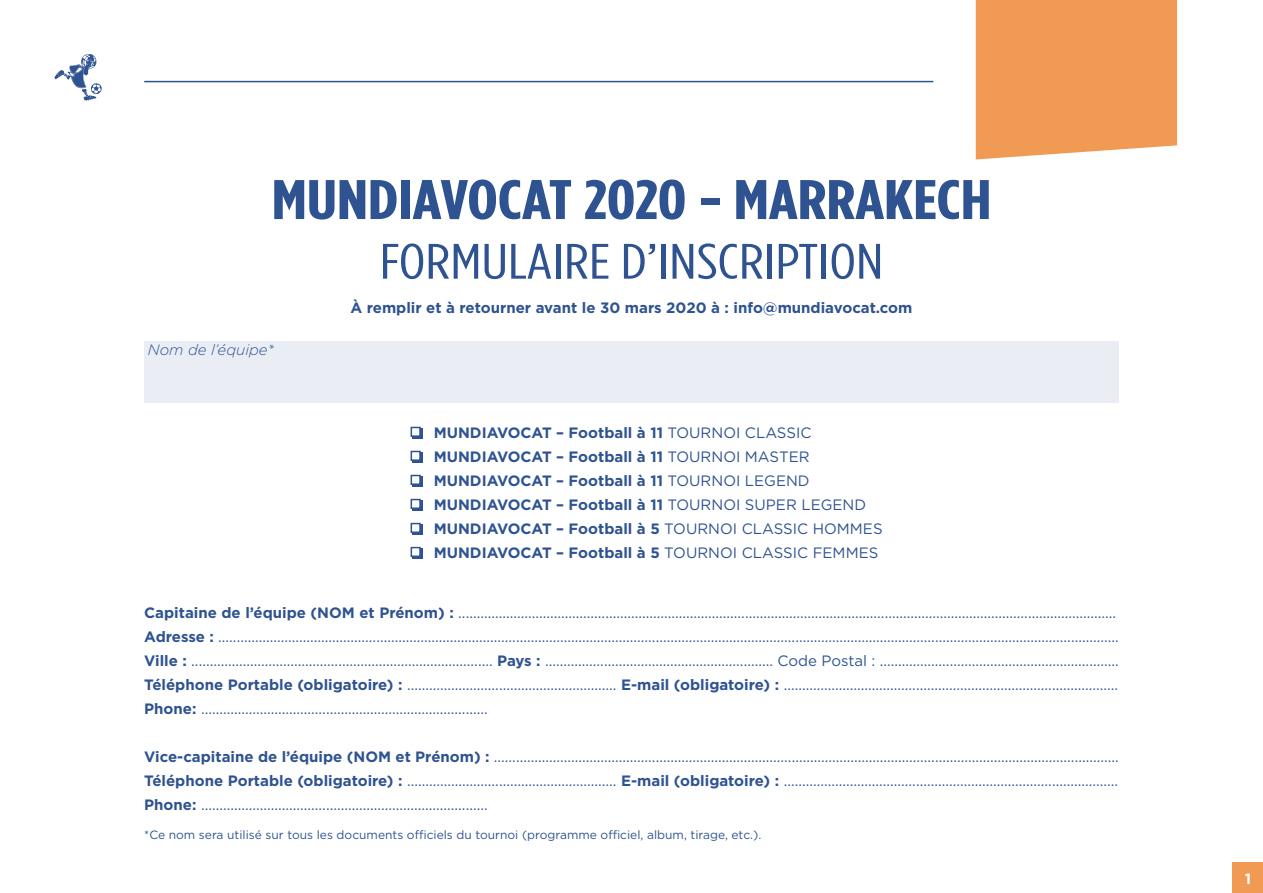
<style>
.page{position:relative;width:1263px;height:893px;background:#fff}
.page>*{position:absolute;margin:0;border:0;box-sizing:border-box;transform-origin:0 0}
.t1{font:700 55.65px "Gotham Condensed";color:#2f5390;scale:1.3 1}
.t2{font:49.65px "Gotham Condensed";color:#2f5390;scale:1.3 1}
.t3{font:15px/24px "Gotham";color:#2f5390}
.t4{font:700 15px/24px "Gotham";color:#2f5390}
.t5{font:italic 300 15px "Gotham";color:#2f5390}
.t6{font:700 15px "Gotham";color:#fff}
.t7{font:12px "Gotham";color:#2f5390}
.s1{font-weight:400}
.s2{font-weight:700}
</style>
<div class="page">
<div style="left:976px;top:0;width:201px;height:159px;background:#f09a53"></div>
<svg style="left:54px;top:54px;width:48px;height:47px"></svg>
<div style="left:144px;top:341px;width:975px;height:62px;background:#eaeef4"></div>
<div style="left:412px;top:428px;width:10px;height:11px;background:#2f5390"></div>
<div style="left:411px;top:427px;width:10px;height:10px;background:#fff;border:2px solid #2f5390"></div>
<div style="left:412px;top:476px;width:10px;height:11px;background:#2f5390"></div>
<div style="left:411px;top:475px;width:10px;height:10px;background:#fff;border:2px solid #2f5390"></div>
<div style="left:412px;top:500px;width:10px;height:11px;background:#2f5390"></div>
<div style="left:411px;top:499px;width:10px;height:10px;background:#fff;border:2px solid #2f5390"></div>
<div style="left:412px;top:452px;width:10px;height:11px;background:#2f5390"></div>
<div style="left:411px;top:451px;width:10px;height:10px;background:#fff;border:2px solid #2f5390"></div>
<div style="left:412px;top:524px;width:10px;height:11px;background:#2f5390"></div>
<div style="left:411px;top:523px;width:10px;height:10px;background:#fff;border:2px solid #2f5390"></div>
<div style="left:412px;top:549px;width:10px;height:10px;background:#2f5390"></div>
<div style="left:411px;top:547px;width:10px;height:10px;background:#fff;border:2px solid #2f5390"></div>
<hr style="left:144px;top:81px;width:789px;height:1px;background:#2f5390">
<div style="left:1233px;top:863px;width:30px;height:30px;background:#f09a53"></div>
<h1 class="t1" style="left:272px;top:168px;width:555px">MUNDIAVOCAT 2020 - MARRAKECH</h1>
<h2 class="t2" style="left:380px;top:235px;width:389px">FORMULAIRE D’INSCRIPTION</h2>
<p class="t4" style="left:350px;top:295px;width:563px">À remplir et à retourner avant le 30 mars 2020 à : info@mundiavocat.com</p>
<p class="t5" style="left:148px;top:341px;width:127px">Nom de l’équipe*</p>
<p class="t4" style="left:434px;top:420px;width:450px">MUNDIAVOCAT – Football à 11 <span class="s1">TOURNOI CLASSIC </span>MUNDIAVOCAT – Football à 11 <span class="s1">TOURNOI MASTER </span>MUNDIAVOCAT – Football à 11 <span class="s1">TOURNOI LEGEND </span>MUNDIAVOCAT – Football à 11 <span class="s1">TOURNOI SUPER LEGEND </span>MUNDIAVOCAT – Football à 5 <span class="s1">TOURNOI CLASSIC HOMMES </span>MUNDIAVOCAT – Football à 5 <span class="s1">TOURNOI CLASSIC FEMMES</span></p>
<p class="t3" style="left:144px;top:600px;width:976px"><span class="s2">Capitaine de l’équipe (NOM et Prénom) :</span> ...................................................................................................................................................................................<br><span class="s2">Adresse :</span> .....................................................................................................................................................................................................................................................<br><span class="s2">Ville :</span> .................................................................................. <span class="s2">Pays :</span> .............................................................. Code Postal : .................................................................<br><span class="s2">Téléphone Portable (obligatoire) :</span> ......................................................... <span class="s2">E-mail (obligatoire) :</span> ...........................................................................................<br><span class="s2">Phone:</span> ..............................................................................</p>
<p class="t3" style="left:144px;top:744px;width:976px;text-align:justify"><span class="s2">Vice-capitaine de l’équipe (NOM et Prénom) :</span> ..........................................................................................................................................................................<br><span class="s2">Téléphone Portable (obligatoire) :</span> ......................................................... <span class="s2">E-mail (obligatoire) :</span> ...........................................................................................<br><span class="s2">Phone:</span> ..............................................................................</p>
<p class="t7" style="left:144px;top:827px;width:618px">*Ce nom sera utilisé sur tous les documents officiels du tournoi (programme officiel, album, tirage, etc.).</p>
<p class="t6" style="left:1245px;top:869px;width:8px">1</p>
</div>
